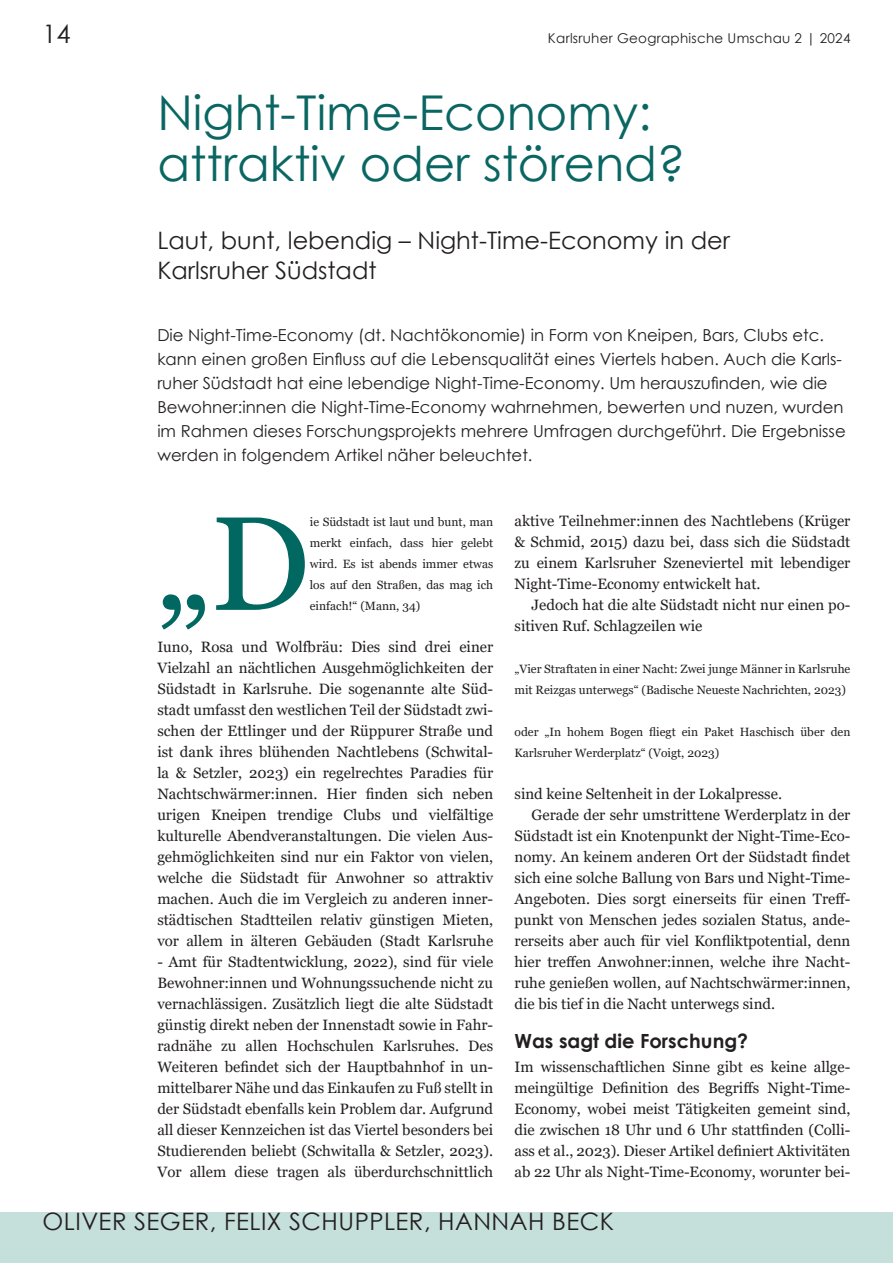
<style>
.page{position:relative;width:893px;height:1263px;background:#fff}
.page>*{position:absolute;margin:0;border:0;box-sizing:border-box;transform-origin:0 0}
.Fließtext_Zitate{font:133.2px "Georgia";color:#006761}
.Überschrift_Artikel{font:48px/51px "Century Gothic";color:#0a6662}
.Seitenzahl{font:25.5px "Century Gothic";color:#231f20}
.Unterüberschrift_Artikel{font:24px/30px "Century Gothic";color:#231f20}
.Autoren_Artikel{font:24px "Century Gothic";letter-spacing:.02em;color:#231f20}
.Überschrift_Fließtext{font:700 19.5px "Century Gothic";color:#231f20}
.t1{font:16.5px/24px "Century Gothic";color:#231f20}
.Fließtext{font:15px/21px "Georgia";color:#231f20;text-align:justify}
.Heftzahl_und_Jahr{font:13.5px "Century Gothic";letter-spacing:.02em;color:#231f20}
.Fließtext_Zitate-2{font:12px/21px "Georgia";color:#231f20}
</style>
<div class="page">
<div style="left:0;top:1212px;width:893px;height:51px;background:#c5dfda"></div>
<p class="Seitenzahl" style="left:43px;top:15px;width:30px">14</p>
<p class="Heftzahl_und_Jahr" style="left:548px;top:28px;width:304px">Karlsruher Geographische Umschau 2 | 2024</p>
<p class="Überschrift_Artikel" style="left:157px;top:86px;width:530px">Night-Time-Economy: attraktiv oder störend?</p>
<p class="Unterüberschrift_Artikel" style="left:157px;top:225px;width:574px">Laut, bunt, lebendig – Night-Time-Economy in der<br>Karlsruher Südstadt</p>
<p class="t1" style="left:157px;top:323px;width:690px">Die Night-Time-Economy (dt. Nachtökonomie) in Form von Kneipen, Bars, Clubs etc. kann einen großen Einfluss auf die Lebensqualität eines Viertels haben. Auch die Karls&shy;ruher Südstadt hat eine lebendige Night-Time-Economy. Um herauszufinden, wie die Bewohner:innen die Night-Time-Economy wahrnehmen, bewerten und nuzen, wurden im Rahmen dieses Forschungsprojekts mehrere Umfragen durchgeführt. Die Ergebnisse werden in folgendem Artikel näher beleuchtet.</p>
<p class="Fließtext_Zitate" style="left:155px;top:483px;width:156px">„D</p>
<p class="Fließtext_Zitate-2" style="left:310px;top:511px;width:185px;text-align:justify">ie Südstadt ist laut und bunt, man merkt einfach, dass hier gelebt wird. Es ist abends immer etwas los auf den Straßen, das mag ich einfach!“ (Mann, 34)</p>
<p class="Fließtext" style="left:157px;top:636px;width:337px">Iuno, Rosa und Wolfbräu: Dies sind drei einer Vielzahl an nächtlichen Ausgehmöglichkeiten der Südstadt in Karlsruhe. Die sogenannte alte Süd&shy;stadt umfasst den westlichen Teil der Südstadt zwi&shy;schen der Ettlinger und der Rüppurer Straße und ist dank ihres blühenden Nachtlebens (Schwital&shy;la &amp; Setzler, 2023) ein regelrechtes Paradies für Nachtschwärmer:innen. Hier finden sich neben urigen Kneipen trendige Clubs und vielfältige kulturelle Abendveranstaltungen. Die vielen Aus&shy;gehmöglichkeiten sind nur ein Faktor von vielen, welche die Südstadt für Anwohner so attraktiv machen. Auch die im Vergleich zu anderen inner&shy;städtischen Stadtteilen relativ günstigen Mieten, vor allem in älteren Gebäuden (Stadt Karlsruhe</p>
<p class="Fließtext" style="left:157px;top:951px;width:337px">- Amt für Stadtentwicklung, 2022), sind für viele Bewohner:innen und Wohnungssuchende nicht zu vernachlässigen. Zusätzlich liegt die alte Südstadt günstig direkt neben der Innenstadt sowie in Fahr&shy;radnähe zu allen Hochschulen Karlsruhes. Des Weiteren befindet sich der Hauptbahnhof in un&shy;mittelbarer Nähe und das Einkaufen zu Fuß stellt in der Südstadt ebenfalls kein Problem dar. Aufgrund all dieser Kennzeichen ist das Viertel besonders bei Studierenden beliebt (Schwitalla &amp; Setzler, 2023).<br>Vor allem diese tragen als überdurchschnittlich</p>
<p class="Fließtext" style="left:514px;top:510px;width:337px">aktive Teilnehmer:innen des Nachtlebens (Krüger &amp; Schmid, 2015) dazu bei, dass sich die Südstadt zu einem Karlsruher Szeneviertel mit lebendiger Night-Time-Economy entwickelt hat.</p>
<p class="Fließtext" style="left:514px;top:594px;width:337px;text-indent:17px">Jedoch hat die alte Südstadt nicht nur einen po&shy;sitiven Ruf. Schlagzeilen wie</p>
<p class="Fließtext_Zitate-2" style="left:514px;top:658px;width:337px">„Vier Straftaten in einer Nacht: Zwei junge Männer in Karlsruhe mit Reizgas unterwegs“ (Badische Neueste Nachrichten, 2023)</p>
<p class="Fließtext_Zitate-2" style="left:514px;top:721px;width:337px">oder „In hohem Bogen fliegt ein Paket Haschisch über den<br>Karlsruher Werderplatz“ (Voigt, 2023)</p>
<p class="Fließtext" style="left:514px;top:783px;width:269px">sind keine Seltenheit in der Lokalpresse.</p>
<p class="Fließtext" style="left:514px;top:804px;width:337px;text-indent:17px">Gerade der sehr umstrittene Werderplatz in der Südstadt ist ein Knotenpunkt der Night-Time-Eco&shy;nomy. An keinem anderen Ort der Südstadt findet sich eine solche Ballung von Bars und Night-Time-Angeboten. Dies sorgt einerseits für einen Treff&shy;punkt von Menschen jedes sozialen Status, ande&shy;rerseits aber auch für viel Konfliktpotential, denn hier treffen Anwohner:innen, welche ihre Nacht&shy;ruhe genießen wollen, auf Nachtschwärmer:innen, die bis tief in die Nacht unterwegs sind.</p>
<p class="Überschrift_Fließtext" style="left:514px;top:1026px;width:235px">Was sagt die Forschung?</p>
<p class="Fließtext" style="left:514px;top:1056px;width:337px">Im wissenschaftlichen Sinne gibt es keine allge&shy;meingültige Definition des Begriffs Night-Time-Economy, wobei meist Tätigkeiten gemeint sind, die zwischen 18 Uhr und 6 Uhr stattfinden (Colli&shy;ass et al., 2023). Dieser Artikel definiert Aktivitäten ab 22 Uhr als Night-Time-Economy, worunter bei-</p>
<p class="Autoren_Artikel" style="left:43px;top:1204px;width:573px">OLIVER SEGER, FELIX SCHUPPLER, HANNAH BECK</p>
</div>
